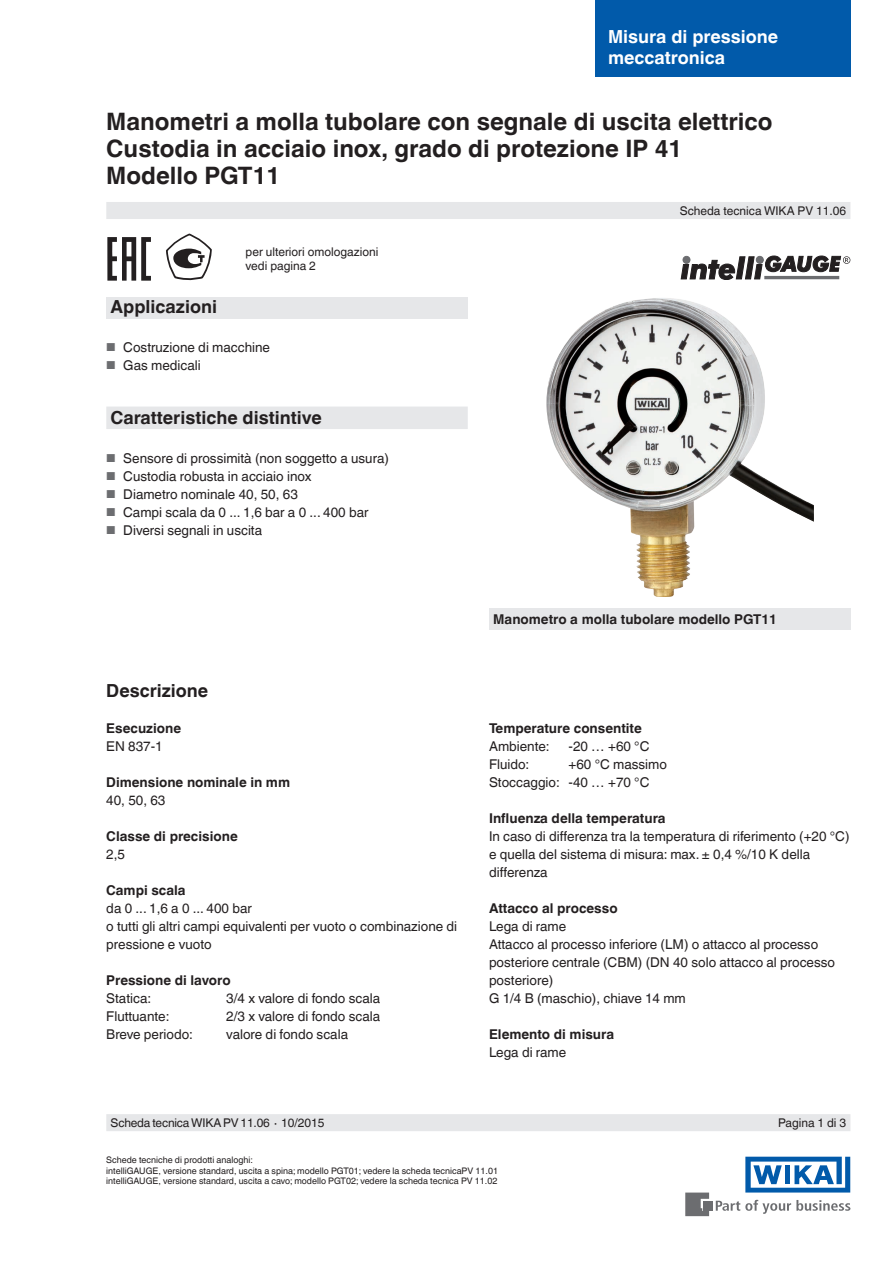
<style>
.page{position:relative;width:893px;height:1263px;background:#fff}
.page>*{position:absolute;margin:0;border:0;box-sizing:border-box;transform-origin:0 0}
.t1{font:700 24px/27px "Helvetica World";color:#231f20}
.t2{font:700 18px "Helvetica World";color:#231f20}
.t3{font:700 18px/21px "Helvetica World";color:#fff}
.t4{font:13.5px/18px "Helvetica World";color:#231f20}
.t5{font:700 13.5px "Helvetica World";color:#231f20}
.t6{font:12px/13.5px "Helvetica World";color:#231f20}
.t7{font:9px/10.5px "Helvetica World";color:#231f20}
.s1{font-size:11.55px;color:#6c6d70}
</style>
<div class="page">
<div style="left:106px;top:298px;width:362px;height:21px;background:#e6e7e9"></div>
<svg style="left:716px;top:1200px;width:134px;height:14px"></svg>
<div style="left:703px;top:1201px;width:9px;height:9px;background:#6c6d70"></div>
<svg style="left:685px;top:1192px;width:24px;height:24px"></svg>
<svg style="left:745px;top:1157px;width:105px;height:35px"></svg>
<div style="left:106px;top:202px;width:744px;height:17px;background:#e6e7e9"></div>
<div style="left:106px;top:1114px;width:744px;height:17px;background:#e6e7e9"></div>
<img style="left:546px;top:298px;width:268px;height:299px">
<div style="left:595px;top:0;width:255px;height:77px;background:#015aaa"></div>
<div style="left:489px;top:608px;width:361px;height:21px;background:#e6e7e9"></div>
<div style="left:106px;top:406px;width:362px;height:23px;background:#e6e7e9"></div>
<svg style="left:680px;top:255px;width:170px;height:25px"></svg>
<div style="left:683px;top:256px;width:7px;height:7px;background:#6c6d70;border-radius:50%"></div>
<div style="left:683px;top:256px;width:7px;height:8px;border:1px solid #6c6d70;border-radius:50%"></div>
<hr style="left:764px;top:276px;width:75px;height:3px;background:#6c6d70">
<div style="left:756px;top:256px;width:7px;height:7px;background:#6c6d70;border-radius:50%"></div>
<div style="left:756px;top:256px;width:8px;height:8px;border:1px solid #6c6d70;border-radius:50%"></div>
<svg style="left:107px;top:237px;width:44px;height:44px"></svg>
<svg style="left:166px;top:234px;width:46px;height:47px"></svg>
<h2 class="t3" style="left:608px;top:26px;width:172px">Misura di pressione meccatronica</h2>
<h1 class="t1" style="left:106px;top:108px;width:668px">Manometri a molla tubolare con segnale di uscita elettrico<br>Custodia in acciaio inox, grado di protezione IP 41<br>Modello PGT11</h1>
<p class="t6" style="left:246px;top:245px;width:134px">per ulteriori omologazioni vedi pagina 2</p>
<h2 class="t2" style="left:111px;top:296px;width:108px">Applicazioni</h2>
<p class="t4" style="left:106px;top:338px;width:165px"><span class="s1">■</span> Costruzione di macchine</p>
<p class="t4" style="left:106px;top:356px;width:96px"><span class="s1">■</span> Gas medicali</p>
<h2 class="t2" style="left:111px;top:407px;width:213px">Caratteristiche distintive</h2>
<p class="t4" style="left:106px;top:449px;width:284px"><span class="s1">■</span> Sensore di prossimità (non soggetto a usura)</p>
<p class="t4" style="left:106px;top:467px;width:207px"><span class="s1">■</span> Custodia robusta in acciaio inox</p>
<p class="t4" style="left:106px;top:485px;width:193px"><span class="s1">■</span> Diametro nominale 40, 50, 63</p>
<p class="t4" style="left:106px;top:503px;width:264px"><span class="s1">■</span> Campi scala da 0 ... 1,6 bar a 0 ... 400 bar</p>
<p class="t4" style="left:106px;top:521px;width:157px"><span class="s1">■</span> Diversi segnali in uscita</p>
<h2 class="t2" style="left:106px;top:680px;width:103px">Descrizione</h2>
<p class="t5" style="left:106px;top:720px;width:76px">Esecuzione</p>
<p class="t4" style="left:106px;top:737px;width:58px">EN 837-1</p>
<p class="t5" style="left:106px;top:774px;width:185px">Dimensione nominale in mm</p>
<p class="t4" style="left:106px;top:791px;width:61px">40, 50, 63</p>
<p class="t5" style="left:106px;top:828px;width:133px">Classe di precisione</p>
<p class="t4" style="left:106px;top:845px;width:20px">2,5</p>
<p class="t5" style="left:106px;top:882px;width:81px">Campi scala</p>
<p class="t4" style="left:106px;top:899px;width:352px">da 0 ... 1,6 a 0 ... 400 bar<br>o tutti gli altri campi equivalenti per vuoto o combinazione di pressione e vuoto</p>
<p class="t5" style="left:106px;top:972px;width:126px">Pressione di lavoro</p>
<p class="t4" style="left:106px;top:989px;width:46px">Statica:</p>
<p class="t4" style="left:226px;top:989px;width:155px">3/4 x valore di fondo scala</p>
<p class="t4" style="left:106px;top:1007px;width:65px">Fluttuante:</p>
<p class="t4" style="left:226px;top:1007px;width:155px">2/3 x valore di fondo scala</p>
<p class="t4" style="left:106px;top:1025px;width:88px">Breve periodo:</p>
<p class="t4" style="left:226px;top:1025px;width:123px">valore di fondo scala</p>
<p class="t6" style="left:111px;top:1116px;width:215px">Scheda tecnica WIKA PV 11.06 ∙ 10/2015</p>
<p class="t6" style="left:680px;top:204px;width:168px">Scheda tecnica WIKA PV 11.06</p>
<p class="t5" style="left:493px;top:611px;width:285px">Manometro a molla tubolare modello PGT11</p>
<p class="t5" style="left:489px;top:720px;width:154px">Temperature consentite</p>
<p class="t4" style="left:489px;top:737px;width:62px">Ambiente:</p>
<p class="t4" style="left:568px;top:737px;width:82px">-20 … +60 °C</p>
<p class="t4" style="left:489px;top:755px;width:42px">Fluido:</p>
<p class="t4" style="left:489px;top:755px;width:180px;text-indent:80px">+60 °C massimo<br>Stoccaggio: -40 … +70 °C</p>
<p class="t5" style="left:489px;top:810px;width:178px">Influenza della temperatura</p>
<p class="t4" style="left:489px;top:827px;width:362px">In caso di differenza tra la temperatura di riferimento (+20 °C) e quella del sistema di misura: max. ± 0,4 %/10 K della differenza</p>
<p class="t5" style="left:489px;top:900px;width:130px">Attacco al processo</p>
<p class="t4" style="left:489px;top:917px;width:348px">Lega di rame<br>Attacco al processo inferiore (LM) o attacco al processo posteriore centrale (CBM) (DN 40 solo attacco al processo posteriore)<br>G 1/4 B (maschio), chiave 14 mm</p>
<p class="t5" style="left:489px;top:1026px;width:127px">Elemento di misura</p>
<p class="t4" style="left:489px;top:1043px;width:79px">Lega di rame</p>
<p class="t6" style="left:778px;top:1116px;width:70px">Pagina 1 di 3</p>
<p class="t7" style="left:106px;top:1155px;width:393px">Schede tecniche di prodotti analoghi:<br>intelliGAUGE, versione standard, uscita a spina; modello PGT01; vedere la scheda tecnicaPV 11.01 intelliGAUGE, versione standard, uscita a cavo; modello PGT02; vedere la scheda tecnica PV 11.02</p>
</div>
